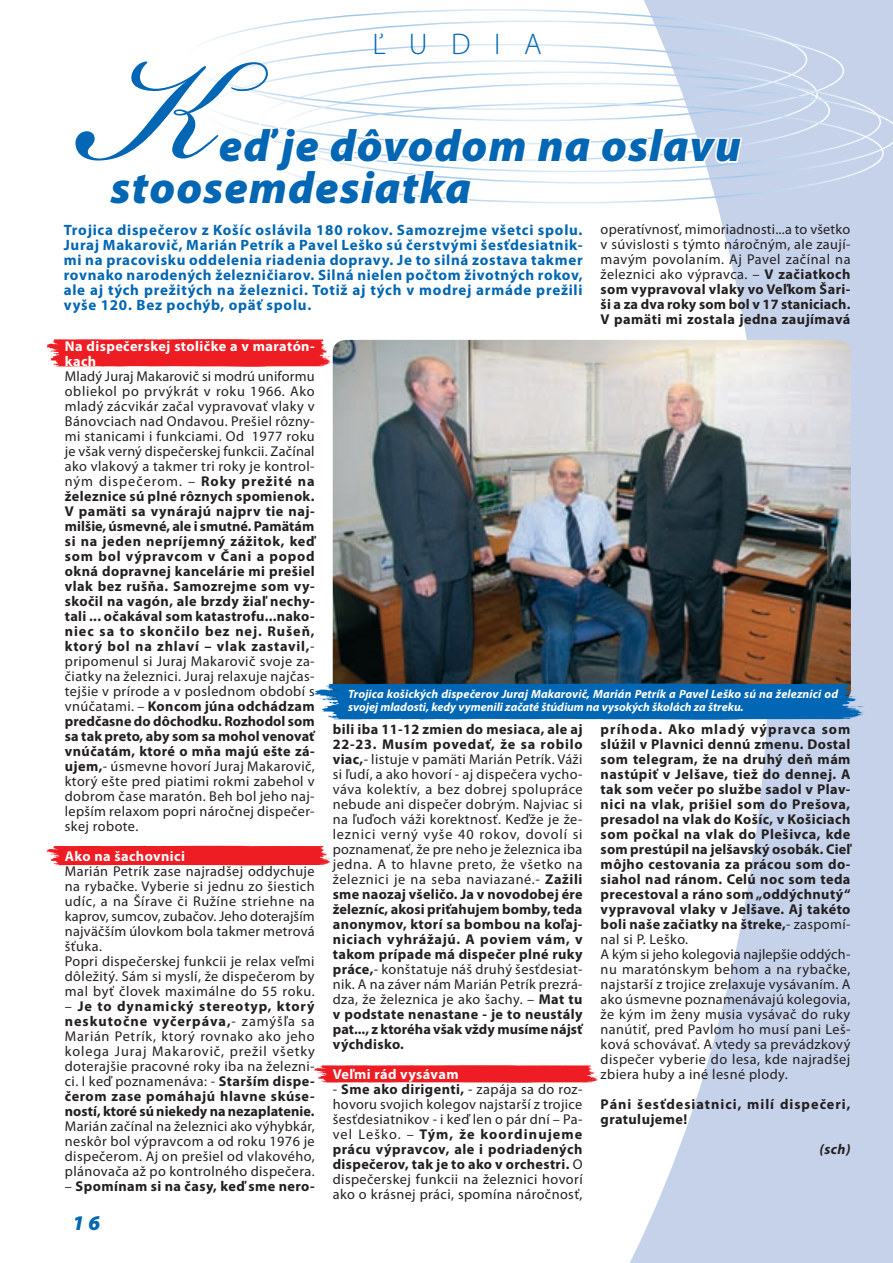
<style>
.page{position:relative;width:893px;height:1263px;background:#fff}
.page>*{position:absolute;margin:0;border:0;box-sizing:border-box;transform-origin:0 0}
.t1{font:italic 900 45px/42px "Myriad Pro";letter-spacing:.025em;color:#0166b3}
.t2{font:300 30px "Myriad Pro";letter-spacing:.78em;color:#0166b3}
.t3{font:italic 900 21px "Myriad Pro";color:#0166b3}
.t4{font:700 15px/15px "Myriad Pro";letter-spacing:.05em;color:#0166b3;text-align:justify}
.t5{font:14.25px/15px "Myriad Pro";letter-spacing:.03em;color:#231f20;text-align:justify}
.t6{font:700 14.25px/15px "Myriad Pro";letter-spacing:.03em;color:#231f20}
.t7{font:700 14.25px/15px "Myriad Pro";letter-spacing:.03em;color:#fff}
.t8{font:700 14.25px/15px "Myriad Pro";letter-spacing:.07em;color:#231f20}
.t9{font:italic 700 14.25px "Myriad Pro";color:#231f20}
.t10{font:italic 700 12px/12.8px "Myriad Pro";color:#fff}
.s1{font-weight:700}
.s2{font-weight:400}
</style>
<div class="page">
<svg style="left:614px;top:0;width:279px;height:1263px;fill:#c6d2ea"></svg>
<svg style="left:528px;top:83px;width:365px;height:101px"></svg>
<svg style="left:314px;top:1065px;width:284px;height:18px;background:#ef3338"></svg>
<svg style="left:46px;top:846px;width:285px;height:19px;background:#ee282e"></svg>
<svg style="left:46px;top:339px;width:288px;height:28px;background:#ef3137"></svg>
<svg style="left:534px;top:136px;width:59px;height:29px"></svg>
<svg style="left:599px;top:126px;width:145px;height:39px"></svg>
<svg style="left:75px;top:62px;width:453px;height:141px"></svg>
<img style="left:333px;top:340px;width:518px;height:362px;border-radius:13px">
<svg style="left:314px;top:684px;width:556px;height:36px;background:#1370b7"></svg>
<h2 class="t2" style="left:373px;top:26px;width:170px">ĽUDIA</h2>
<h1 class="t1" style="left:111px;top:123px;width:631px;text-indent:108px">eď je dôvodom na oslavu stoosemdesiatka</h1>
<p class="t4" style="left:64px;top:221px;width:521px">Trojica dispečerov z Košíc oslávila 180 rokov. Samozrejme všetci spolu.<br>Juraj Makarovič, Marián Petrík a Pavel Leško sú čerstvými šesťdesiatnik&shy;mi na pracovisku oddelenia riadenia dopravy. Je to silná zostava takmer rovnako narodených železničiarov. Silná nielen počtom životných rokov, ale aj tých prežitých na železnici. Totiž aj tých v modrej armáde prežili vyše 120. Bez pochýb, opäť spolu.</p>
<p class="t7" style="left:65px;top:338px;width:251px">Na dispečerskej stoličke a v maratón&shy;kach</p>
<p class="t5" style="left:65px;top:368px;width:251px">Mladý Juraj Makarovič si modrú uniformu obliekol po prvýkrát v roku 1966. Ako mladý zácvikár začal vypravovať vlaky v Bánovciach nad Ondavou. Prešiel rôzny&shy;mi stanicami i funkciami. Od 1977 roku je však verný dispečerskej funkcii. Začínal ako vlakový a takmer tri roky je kontrol&shy;ným dispečerom. – <span class="s1">Roky prežité na železnice sú plné rôznych spomienok.<br>V pamäti sa vynárajú najprv tie naj&shy;milšie, úsmevné, ale i smutné. Pamätám si na jeden nepríjemný zážitok, keď som bol výpravcom v Čani a popod okná dopravnej kancelárie mi prešiel vlak bez rušňa. Samozrejme som vy&shy;skočil na vagón, ale brzdy žiaľ nechy&shy;tali ... očakával som katastrofu...nako&shy;niec sa to skončilo bez nej. Rušeň, ktorý bol na zhlaví – vlak zastavil,</span>- pripomenul si Juraj Makarovič svoje za&shy;čiatky na železnici. Juraj relaxuje najčas&shy;tejšie v prírode a v poslednom období s vnúčatami. – <span class="s1">Koncom júna odchádzam predčasne do dôchodku. Rozhodol som sa tak preto, aby som sa mohol venovať vnúčatám, ktoré o mňa majú ešte zá&shy;ujem,</span>- úsmevne hovorí Juraj Makarovič, ktorý ešte pred piatimi rokmi zabehol v dobrom čase maratón. Beh bol jeho naj&shy;lepším relaxom popri náročnej dispečer&shy;skej robote.</p>
<p class="t7" style="left:65px;top:848px;width:122px">Ako na šachovnici</p>
<p class="t5" style="left:65px;top:863px;width:251px;text-align:left">Marián Petrík zase najradšej oddychuje na rybačke. Vyberie si jednu zo šiestich udíc, a na Šírave či Ružíne striehne na kaprov, sumcov, zubačov. Jeho doterajším najväčším úlovkom bola takmer metrová šťuka.<br>Popri dispečerskej funkcii je relax veľmi dôležitý. Sám si myslí, že dispečerom by mal byť človek maximálne do 55 roku.</p>
<p class="t5" style="left:65px;top:998px;width:251px">– <span class="s1">Je to dynamický stereotyp, ktorý neskutočne vyčerpáva,</span>- zamýšľa sa Marián Petrík, ktorý rovnako ako jeho kolega Juraj Makarovič, prežil všetky doterajšie pracovné roky iba na železni&shy;ci. I keď poznamenáva: - <span class="s1">Starším dispe&shy;čerom zase pomáhajú hlavne skúse&shy;ností, ktoré sú niekedy na nezaplatenie.</span></p>
<p class="t5" style="left:65px;top:1118px;width:251px">Marián začínal na železnici ako výhybkár, neskôr bol výpravcom a od roku 1976 je dispečerom. Aj on prešiel od vlakového, plánovača až po kontrolného dispečera.</p>
<p class="t6" style="left:65px;top:1178px;width:251px"><span class="s2">–</span> Spomínam si na časy, keď sme nero-</p>
<p class="t5" style="left:601px;top:221px;width:251px">operatívnosť, mimoriadnosti...a to všetko v súvislosti s týmto náročným, ale zaují&shy;mavým povolaním. Aj Pavel začínal na železnici ako výpravca. – <span class="s1">V začiatkoch som vypravoval vlaky vo Veľkom Šari&shy;ši a za dva roky som bol v 17 staniciach.<br>V pamäti mi zostala jedna zaujímavá</span></p>
<p class="t10" style="left:348px;top:687px;width:491px">Trojica košických dispečerov Juraj Makarovič, Marián Petrík a Pavel Leško sú na železnici od svojej mladosti, kedy vymenili začaté štúdium na vysokých školách za štreku.</p>
<p class="t5" style="left:333px;top:721px;width:251px"><span class="s1">bili iba 11-12 zmien do mesiaca, ale aj 22-23. Musím povedať, že sa robilo viac,</span>- listuje v pamäti Marián Petrík. Váži si ľudí, a ako hovorí - aj dispečera vycho&shy;váva kolektív, a bez dobrej spolupráce nebude ani dispečer dobrým. Najviac si na ľuďoch váži korektnosť. Keďže je že&shy;leznici verný vyše 40 rokov, dovolí si poznamenať, že pre neho je železnica iba jedna. A to hlavne preto, že všetko na železnici je na seba naviazané.- <span class="s1">Zažili sme naozaj všeličo. Ja v novodobej ére železníc, akosi priťahujem bomby, teda anonymov, ktorí sa bombou na koľaj&shy;niciach vyhrážajú. A poviem vám, v takom prípade má dispečer plné ruky práce,</span>- konštatuje náš druhý šesťdesiat&shy;nik. A na záver nám Marián Petrík prezrá&shy;dza, že železnica je ako šachy. – <span class="s1">Mat tu v podstate nenastane - je to neustály pat..., z ktoréha však vždy musíme nájsť výchdisko.</span></p>
<p class="t7" style="left:333px;top:1066px;width:127px">Veľmi rád vysávam</p>
<p class="t5" style="left:333px;top:1081px;width:251px">- <span class="s1">Sme ako dirigenti,</span> - zapája sa do roz&shy;hovoru svojich kolegov najstarší z trojice šesťdesiatnikov - i keď len o pár dní – Pa&shy;vel Leško. – <span class="s1">Tým, že koordinujeme prácu výpravcov, ale i podriadených dispečerov, tak je to ako v orchestri.</span> O dispečerskej funkcii na železnici hovorí ako o krásnej práci, spomína náročnosť,</p>
<p class="t6" style="left:601px;top:721px;width:251px">príhoda. Ako mladý výpravca som slúžil v Plavnici dennú zmenu. Dostal som telegram, že na druhý deň mám nastúpiť v Jelšave, tiež do dennej. A tak som večer po službe sadol v Plav&shy;nici na vlak, prišiel som do Prešova, presadol na vlak do Košíc, v Košiciach som počkal na vlak do Plešivca, kde som prestúpil na jelšavský osobák. Cieľ môjho cestovania za prácou som do&shy;siahol nad ránom. Celú noc som teda precestoval a ráno som „oddýchnutý“ vypravoval vlaky v Jelšave. Aj takéto boli naše začiatky na štreke,<span class="s2">- zaspomí&shy;nal si P. Leško.<br>A kým si jeho kolegovia najlepšie oddých&shy;nu maratónskym behom a na rybačke, najstarší z trojice zrelaxuje vysávaním. A ako úsmevne poznamenávajú kolegovia, že kým im ženy musia vysávač do ruky nanútiť, pred Pavlom ho musí pani Leš&shy;ková schovávať. A vtedy sa prevádzkový dispečer vyberie do lesa, kde najradšej zbiera huby a iné lesné plody.</span></p>
<p class="t8" style="left:601px;top:1096px;width:251px">Páni šesťdesiatnici, milí dispečeri, gratulujeme!</p>
<p class="t9" style="left:820px;top:1139px;width:32px">(sch)</p>
<h3 class="t3" style="left:72px;top:1209px;width:29px">16</h3>
</div>
